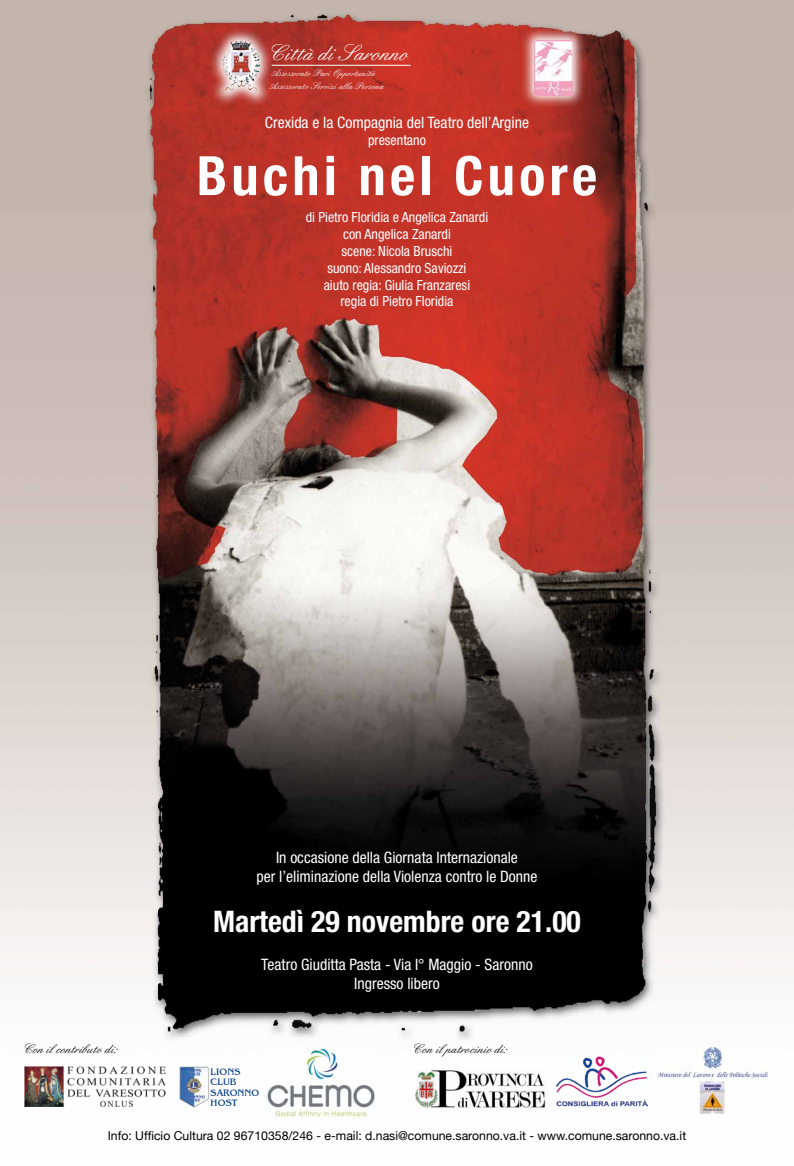
<style>
.page{position:relative;width:794px;height:1166px;background:#fff}
.page>*{position:absolute;margin:0;border:0;box-sizing:border-box;transform-origin:0 0}
.t1{font:700 condensed 54.25px "Helvetica Neue";letter-spacing:.08em;color:#fff}
.t2{font:700 condensed 29.75px "Helvetica Neue";color:#fff}
.t3{font:23.8px "English";color:#fff}
.t4{font:condensed 15.75px/18.9px "Helvetica Neue";color:#fff;text-align:center}
.t5{font:condensed 14px/16.8px "Helvetica Neue";color:#fff;text-align:center}
.t6{font:14px "English";color:#000}
.t7{font:12.25px "Helvetica Neue";color:#000}
.t8{font:300 10.59px/10.6px "Basque";color:#003882}
.t9{font:10.33px/12.4px "English";color:#fff}
</style>
<div class="page">
<img style="left:0;top:0;width:794px;height:1108px">
<img style="left:207px;top:26px;width:64px;height:79px">
<svg style="left:230px;top:40px;width:10px;height:7px"></svg>
<hr style="left:272px;top:65px;width:138px;height:1px;background:#fff">
<svg style="left:520px;top:26px;width:64px;height:81px;background:#c26e68"></svg>
<img style="left:534px;top:40px;width:38px;height:55px">
<img style="left:25px;top:1067px;width:144px;height:39px">
<img style="left:267px;top:1047px;width:109px;height:71px">
<img style="left:555px;top:1056px;width:92px;height:51px">
<img style="left:415px;top:1069px;width:132px;height:39px">
<img style="left:180px;top:1067px;width:29px;height:40px">
<img style="left:657px;top:1048px;width:111px;height:66px">
<h3 class="t3" style="left:271px;top:40px;width:142px">Città di Saronno</h3>
<p class="t9" style="left:271px;top:67px;width:115px">Assessorato Pari Opportunità<br>Assessorato Servizi alla Persona</p>
<p class="t4" style="left:265px;top:113px;width:266px">Crexida e la Compagnia del Teatro dell’Argine</p>
<p class="t5" style="left:368px;top:132px;width:59px">presentano</p>
<h1 class="t1" style="left:197px;top:143px;width:402px">Buchi nel Cuore</h1>
<p class="t5" style="left:306px;top:209px;width:184px">di Pietro Floridia e Angelica Zanardi con Angelica Zanardi<br>scene: Nicola Bruschi<br>suono: Alessandro Saviozzi<br>aiuto regia: Giulia Franzaresi<br>regia di Pietro Floridia</p>
<p class="t4" style="left:256px;top:847px;width:283px">In occasione della Giornata Internazionale<br>per l’eliminazione della Violenza contro le Donne</p>
<h2 class="t2" style="left:213px;top:903px;width:369px">Martedì 29 novembre ore 21.00</h2>
<p class="t4" style="left:261px;top:955px;width:273px">Teatro Giuditta Pasta - Via I° Maggio - Saronno<br>Ingresso libero</p>
<p class="t6" style="left:25px;top:1041px;width:96px">Con il contributo di:</p>
<p class="t6" style="left:414px;top:1041px;width:97px">Con il patrocinio di:</p>
<p class="t8" style="left:210px;top:1066px;width:51px">LIONS<br>CLUB<br>SARONNO<br>HOST</p>
<p class="t7" style="left:108px;top:1129px;width:580px">Info: Ufficio Cultura 02 96710358/246 - e-mail: d.nasi@comune.saronno.va.it - www.comune.saronno.va.it</p>
</div>
